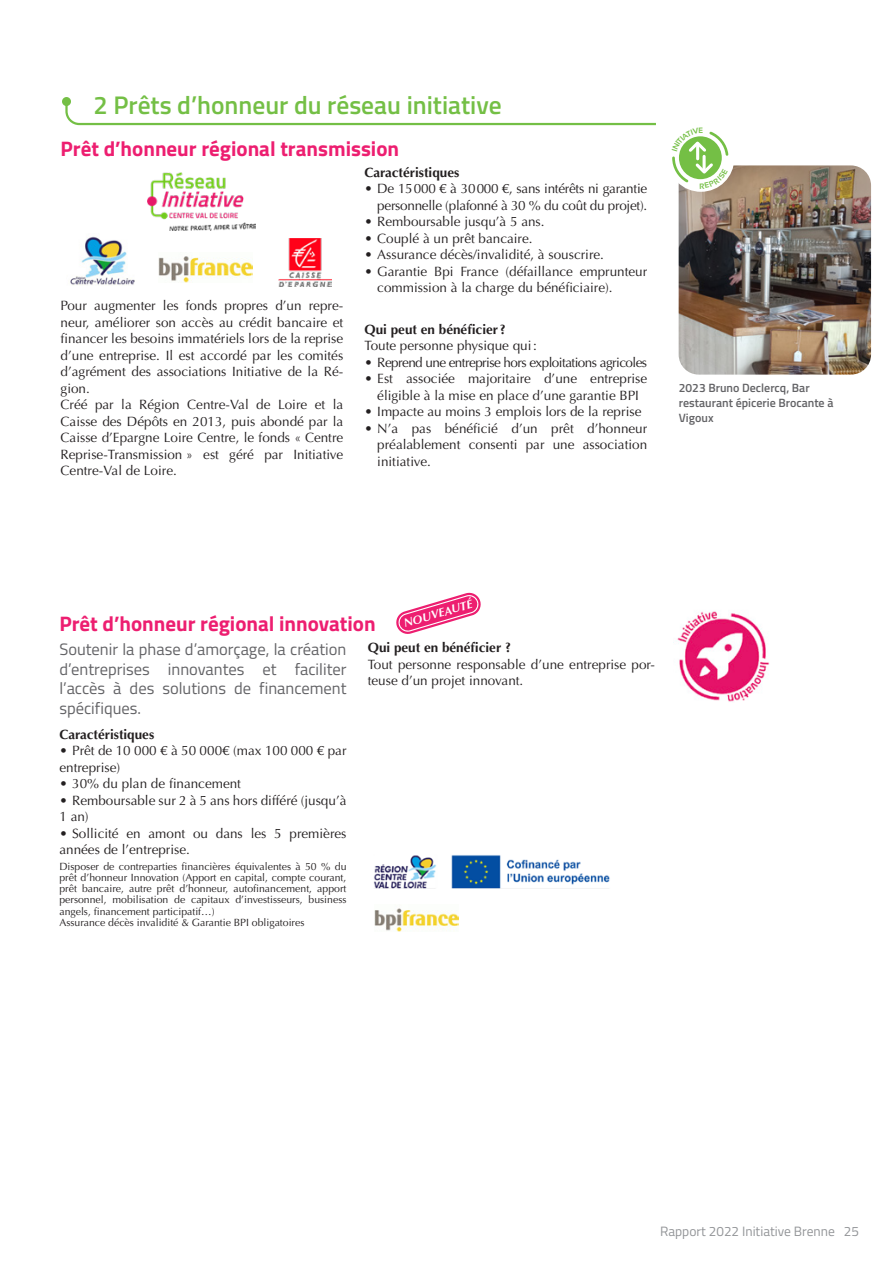
<style>
.page{position:relative;width:893px;height:1263px;background:#fff}
.page>*{position:absolute;margin:0;border:0;box-sizing:border-box;transform-origin:0 0}
.Style_de_paragraphe{font:600 25.5px "Titillium Web";color:#74bf45}
.Style_de_paragraphe-2{font:700 21px "Titillium Web";color:#ed1e70}
.chapeau{font:16.5px/19.5px "Titillium Web";color:#636366;text-align:justify}
.Texte_rapport{font:13.5px/16.5px "Optima LT";color:#231f20}
.Texte_rapport-2{font:13.5px/16.5px "Optima LT";letter-spacing:-.02em;color:#231f20;text-align:right}
.Texte_rapport-3{font:700 13.5px "Optima LT";color:#231f20}
.Texte_rapport-4{font:13.5px "Optima LT";letter-spacing:-.04em;color:#231f20}
.t1{font:13.5px "Titillium Web";color:#939598}
.Legende{font:600 12px/15px "Titillium Web";color:#636366}
.Texte_rapport-5{font:italic 700 11.7px "Optima LT";color:#fff}
.Texte_rapport-6{font:10.5px/11.2px "Optima LT";color:#231f20;text-align:justify}
</style>
<div class="page">
<img style="left:679px;top:165px;width:192px;height:210px">
<img style="left:70px;top:236px;width:65px;height:50px">
<img style="left:278px;top:239px;width:54px;height:48px">
<img style="left:159px;top:256px;width:93px;height:26px">
<svg style="left:65px;top:106px;width:591px;height:20px"></svg>
<div style="left:62px;top:97px;width:9px;height:9px;background:#74bf45;border-radius:50%"></div>
<div style="left:667px;top:125px;width:67px;height:67px;background:#fff;border-radius:50%"></div>
<img style="left:147px;top:173px;width:108px;height:58px">
<img style="left:374px;top:908px;width:85px;height:24px">
<img style="left:374px;top:855px;width:236px;height:34px">
<img style="left:673px;top:611px;width:97px;height:91px">
<svg style="left:396px;top:593px;width:85px;height:41px"></svg>
<svg style="left:672px;top:131px;width:58px;height:58px"></svg>
<p class="Style_de_paragraphe" style="left:94px;top:86px;width:409px">2 Prêts d’honneur du réseau initiative</p>
<p class="Style_de_paragraphe-2" style="left:61px;top:133px;width:340px">Prêt d’honneur régional transmission</p>
<p class="Texte_rapport" style="left:61px;top:298px;width:284px;text-align:justify">Pour augmenter les fonds propres d’un repre&shy;neur, améliorer son accès au crédit bancaire et financer les besoins immatériels lors de la reprise d’une entreprise. Il est accordé par les comités d’agrément des associations Initiative de la Ré&shy;gion.</p>
<p class="Texte_rapport" style="left:61px;top:397px;width:284px;text-align:justify">Créé par la Région Centre-Val de Loire et la Caisse des Dépôts en 2013, puis abondé par la Caisse d’Epargne Loire Centre, le fonds « Centre Reprise-Transmission » est géré par Initiative Centre-Val de Loire.</p>
<p class="Texte_rapport-3" style="left:365px;top:164px;width:96px">Caractéristiques</p>
<p class="Texte_rapport-2" style="left:365px;top:181px;width:284px">• De 15000 € à 30000 €, sans intérêts ni garantie personnelle (plafonné à 30 % du coût du projet).</p>
<p class="Texte_rapport" style="left:365px;top:214px;width:182px">• Remboursable jusqu’à 5 ans.</p>
<p class="Texte_rapport" style="left:365px;top:230px;width:170px">• Couplé à un prêt bancaire.</p>
<p class="Texte_rapport" style="left:365px;top:247px;width:241px">• Assurance décès/invalidité, à souscrire.</p>
<p class="Texte_rapport" style="left:377px;top:263px;width:271px;text-indent:-13px">• Garantie Bpi France (défaillance emprunteur commission à la charge du bénéficiaire).</p>
<p class="Texte_rapport-3" style="left:365px;top:321px;width:143px">Qui peut en bénéficier ?</p>
<p class="Texte_rapport" style="left:365px;top:338px;width:174px">Toute personne physique qui:</p>
<p class="Texte_rapport-4" style="left:365px;top:354px;width:284px">• Reprend une entreprise hors exploitations agricoles</p>
<p class="Texte_rapport" style="left:365px;top:371px;width:284px;text-align:center">• Est associée majoritaire d’une entreprise éligible à la mise en place d’une garantie BPI</p>
<p class="Texte_rapport" style="left:365px;top:404px;width:278px">• Impacte au moins 3 emplois lors de la reprise</p>
<p class="Texte_rapport" style="left:377px;top:420px;width:271px;text-align:justify;text-indent:-13px">• N’a pas bénéficié d’un prêt d’honneur préalablement consenti par une association initiative.</p>
<p class="Legende" style="left:679px;top:379px;width:156px">2023 Bruno Declercq, Bar restaurant épicerie Brocante à<br>Vigoux</p>
<p class="Texte_rapport-5" style="left:402px;top:617px;width:72px;rotate:-17deg">NOUVEAUTÉ</p>
<p class="Style_de_paragraphe-2" style="left:59px;top:608px;width:318px">Prêt d’honneur régional innovation</p>
<p class="chapeau" style="left:59px;top:639px;width:289px">Soutenir la phase d’amorçage, la création d’entreprises innovantes et faciliter l’accès à des solutions de financement spécifiques.</p>
<p class="Texte_rapport-3" style="left:59px;top:726px;width:96px">Caractéristiques</p>
<p class="Texte_rapport" style="left:59px;top:742px;width:289px">• Prêt de 10 000 € à 50 000€ (max 100 000 € par entreprise)</p>
<p class="Texte_rapport" style="left:59px;top:775px;width:183px">• 30% du plan de financement</p>
<p class="Texte_rapport" style="left:59px;top:792px;width:289px">• Remboursable sur 2 à 5 ans hors différé (jusqu’à<br>1 an)</p>
<p class="Texte_rapport" style="left:59px;top:825px;width:289px">• Sollicité en amont ou dans les 5 premières années de l’entreprise.</p>
<p class="Texte_rapport-6" style="left:59px;top:861px;width:289px">Disposer de contreparties financières équivalentes à 50 % du prêt d’honneur Innovation (Apport en capital, compte courant, prêt bancaire, autre prêt d’honneur, autofinancement, apport personnel, mobilisation de capitaux d’investisseurs, business angels, financement participatif…)</p>
<p class="Texte_rapport-6" style="left:59px;top:917px;width:247px">Assurance décès invalidité &amp; Garantie BPI obligatoires</p>
<p class="Texte_rapport-3" style="left:368px;top:640px;width:145px">Qui peut en bénéficier ?</p>
<p class="Texte_rapport" style="left:368px;top:656px;width:289px">Tout personne responsable d’une entreprise por&shy;teuse d’un projet innovant.</p>
<p class="t1" style="left:660px;top:1221px;width:200px">Rapport 2022 Initiative Brenne 25</p>
</div>
